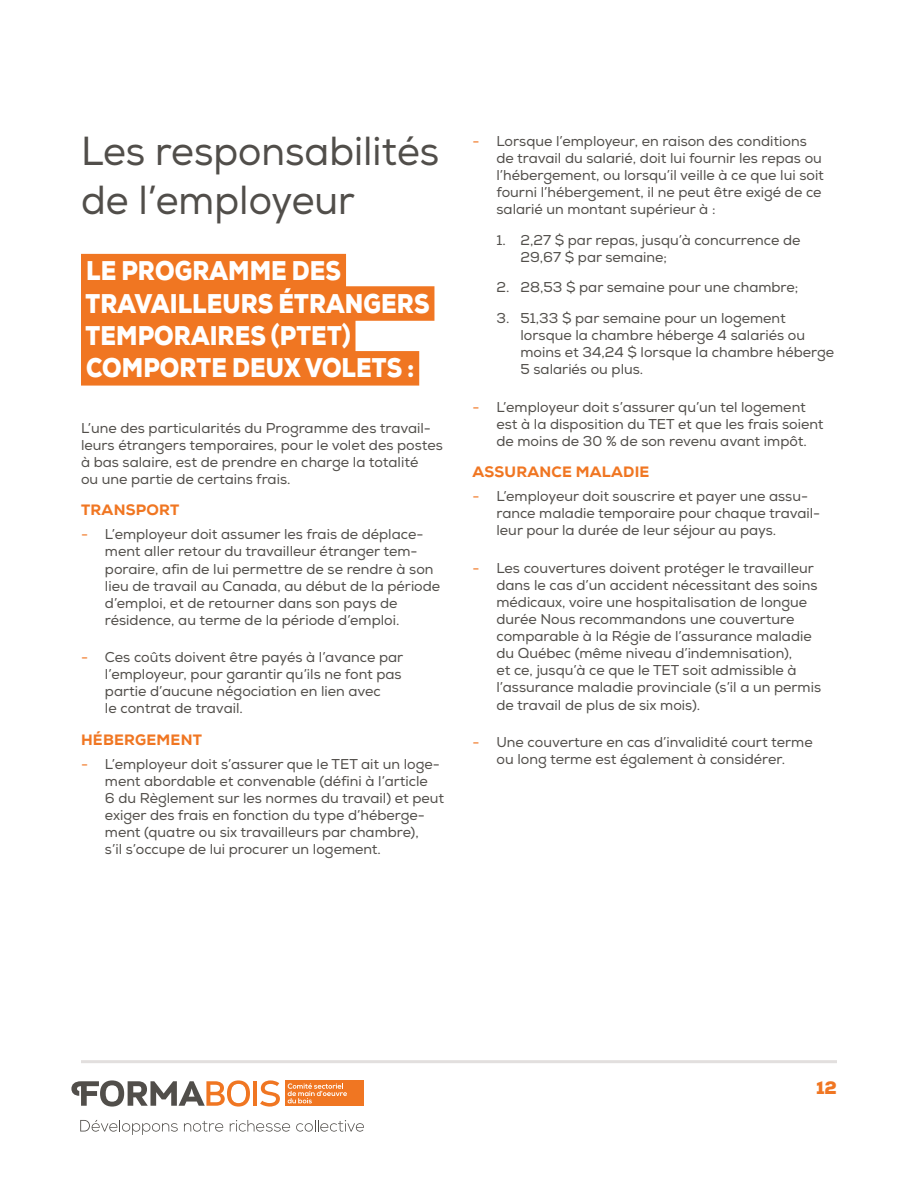
<style>
.page{position:relative;width:918px;height:1188px;background:#fff}
.page>*{position:absolute;margin:0;border:0;box-sizing:border-box;transform-origin:0 0}
.t1{font:40.5px/48.6px "Nexa";color:#514e4a;scale:.96 1}
.t2{font:900 27px/32.4px "Nexa";letter-spacing:.005em;color:#fff;scale:.86 1}
.t3{font:900 18px "Nexa";color:#f07622}
.t4{font:800 15px "Nexa";letter-spacing:.015em;color:#f07622}
.t5{font:14.25px/17.1px "Nexa";color:#514e4a}
.s1{color:#f07622}
</style>
<div class="page">
<div style="left:285px;top:1080px;width:78px;height:26px;background:#f07622"></div>
<svg style="left:80px;top:1120px;width:98px;height:15px"></svg>
<svg style="left:184px;top:1121px;width:40px;height:11px"></svg>
<svg style="left:230px;top:1120px;width:60px;height:12px"></svg>
<svg style="left:296px;top:1120px;width:68px;height:12px"></svg>
<svg style="left:288px;top:1083px;width:59px;height:20px"></svg>
<svg style="left:71px;top:1080px;width:179px;height:27px"></svg>
<hr style="left:253px;top:1081px;width:4px;height:25px;background:#f07622">
<svg style="left:260px;top:1080px;width:20px;height:27px"></svg>
<hr style="left:81px;top:1060px;width:756px;height:3px;background:#e2dfde">
<div style="left:81px;top:254px;width:265px;height:34px;background:#f07622"></div>
<div style="left:81px;top:286px;width:353px;height:35px;background:#f07622"></div>
<div style="left:81px;top:319px;width:275px;height:34px;background:#f07622"></div>
<div style="left:81px;top:351px;width:338px;height:35px;background:#f07622"></div>
<h1 class="t1" style="left:81px;top:128px;width:375px">Les responsabilités de l’employeur</h1>
<h2 class="t2" style="left:86px;top:255px;width:401px">LE PROGRAMME DES<br>TRAVAILLEURS ÉTRANGERS<br>TEMPORAIRES (PTET)<br>COMPORTE DEUX VOLETS :</h2>
<p class="t5" style="left:81px;top:420px;width:363px">L’une des particularités du Programme des travail&shy;leurs étrangers temporaires, pour le volet des postes à bas salaire, est de prendre en charge la totalité<br>ou une partie de certains frais.</p>
<p class="t4" style="left:81px;top:501px;width:100px">TRANSPORT</p>
<p class="t5" style="left:105px;top:526px;width:337px;text-indent:-24px"><span class="s1">-</span> L’employeur doit assumer les frais de déplace&shy;ment aller retour du travailleur étranger tem&shy;poraire, afin de lui permettre de se rendre à son lieu de travail au Canada, au début de la période d’emploi, et de retourner dans son pays de résidence, au terme de la période d’emploi.</p>
<p class="t5" style="left:105px;top:649px;width:300px;text-indent:-24px"><span class="s1">-</span> Ces coûts doivent être payés à l’avance par l’employeur, pour garantir qu’ils ne font pas partie d’aucune négociation en lien avec<br>le contrat de travail.</p>
<p class="t4" style="left:81px;top:730px;width:122px">HÉBERGEMENT</p>
<p class="t5" style="left:105px;top:756px;width:341px;text-indent:-24px"><span class="s1">-</span> L’employeur doit s’assurer que le TET ait un loge&shy;ment abordable et convenable (défini à l’article<br>6 du Règlement sur les normes du travail) et peut exiger des frais en fonction du type d’héberge&shy;ment (quatre ou six travailleurs par chambre),<br>s’il s’occupe de lui procurer un logement.</p>
<p class="t5" style="left:496px;top:133px;width:329px;text-indent:-24px"><span class="s1">-</span> Lorsque l’employeur, en raison des conditions de travail du salarié, doit lui fournir les repas ou l’hébergement, ou lorsqu’il veille à ce que lui soit fourni l’hébergement, il ne peut être exigé de ce salarié un montant supérieur à :</p>
<p class="t5" style="left:520px;top:232px;width:281px;text-indent:-24px">1. 2,27 $ par repas, jusqu’à concurrence de<br>29,67 $ par semaine;</p>
<p class="t5" style="left:496px;top:279px;width:303px">2. 28,53 $ par semaine pour une chambre;</p>
<p class="t5" style="left:520px;top:310px;width:315px;text-indent:-24px">3. 51,33 $ par semaine pour un logement lorsque la chambre héberge 4 salariés ou moins et 34,24 $ lorsque la chambre héberge 5 salariés ou plus.</p>
<p class="t5" style="left:496px;top:398px;width:329px;text-indent:-24px"><span class="s1">-</span> L’employeur doit s’assurer qu’un tel logement est à la disposition du TET et que les frais soient de moins de 30 % de son revenu avant impôt.</p>
<p class="t4" style="left:473px;top:463px;width:178px">ASSURANCE MALADIE</p>
<p class="t5" style="left:496px;top:488px;width:325px;text-indent:-24px"><span class="s1">-</span> L’employeur doit souscrire et payer une assu&shy;rance maladie temporaire pour chaque travail&shy;leur pour la durée de leur séjour au pays.</p>
<p class="t5" style="left:496px;top:560px;width:326px;text-indent:-24px"><span class="s1">-</span> Les couvertures doivent protéger le travailleur dans le cas d’un accident nécessitant des soins médicaux, voire une hospitalisation de longue durée Nous recommandons une couverture comparable à la Régie de l’assurance maladie du Québec (même niveau d’indemnisation),<br>et ce, jusqu’à ce que le TET soit admissible à l’assurance maladie provinciale (s’il a un permis de travail de plus de six mois).</p>
<p class="t5" style="left:472px;top:734px;width:342px;text-align:center"><span class="s1">-</span> Une couverture en cas d’invalidité court terme ou long terme est également à considérer.</p>
<p class="t3" style="left:816px;top:1076px;width:22px">12</p>
</div>
